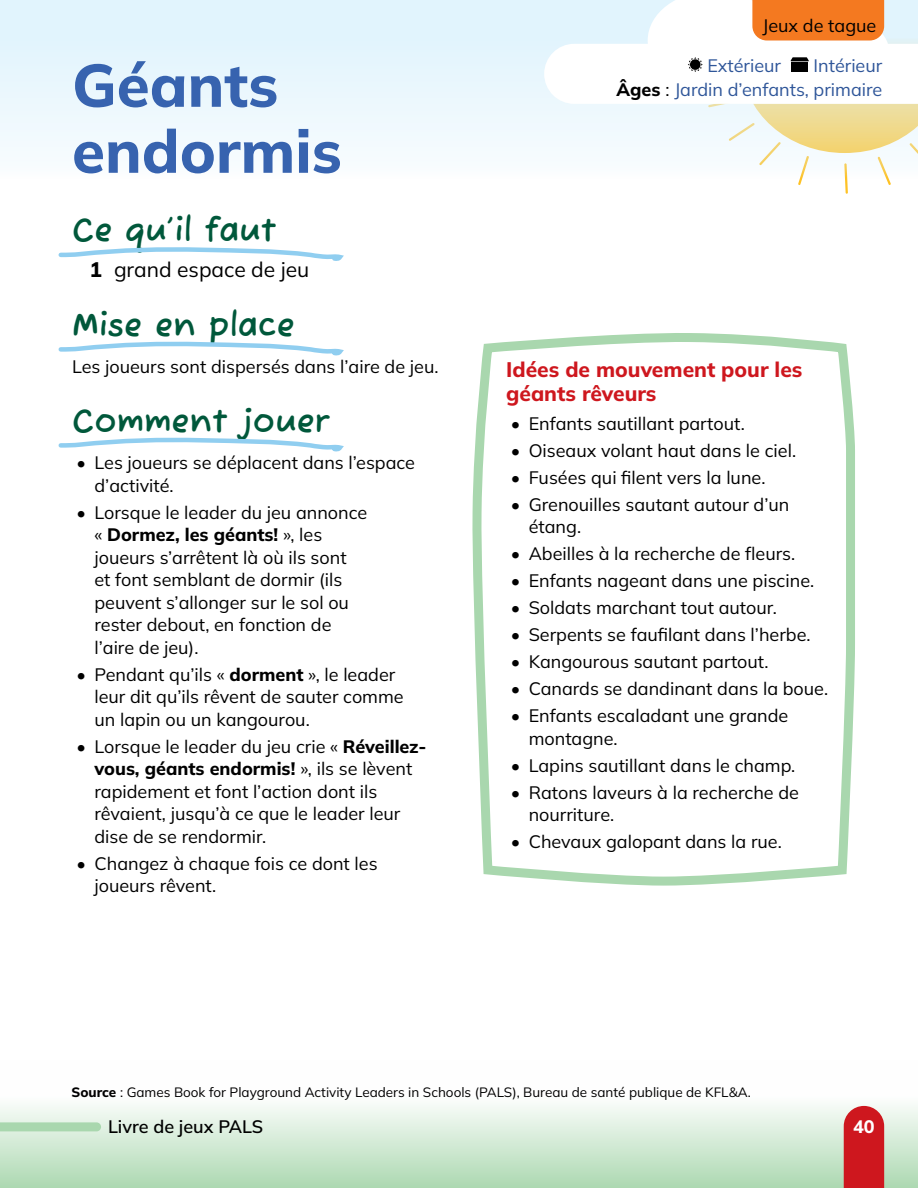
<style>
.page{position:relative;width:918px;height:1188px;background:#fff}
.page>*{position:absolute;margin:0;border:0;box-sizing:border-box;transform-origin:0 0}
.t1{font:800 60px "Mulish";color:#3763af}
.t2{font:700 33px "Fuzzy Bubbles";color:#00583b}
.t3{font:800 21px/24px "Mulish";color:#ce171e}
.p_Whats_needed_list{font:21px "Mulish";color:#000}
.t4{font:18px/22.5px "Mulish";color:#000}
.t5{font:18px "Mulish";color:#2f5699}
.t6{font:600 18px "Mulish";color:#000}
.t7{font:800 18px "Mulish";color:#fff}
.p_Source_footnote{font:13.5px "Mulish";color:#000}
.s1{font-weight:800}
.s2{font-weight:800;color:#000}
.s3{color:#000}
</style>
<div class="page">
<div style="left:0;top:1061px;width:918px;height:127px;background:linear-gradient(to bottom,#fff,#b2dbb7)"></div>
<div style="left:844px;top:1106px;width:40px;height:82px;background:#ce171e"></div>
<svg style="left:0;top:1122px;width:101px;height:9px"></svg>
<div style="left:0;top:0;width:918px;height:179px;background:linear-gradient(to bottom,#ddf2fd,#f9fcfe)"></div>
<svg style="left:472px;top:333px;width:383px;height:553px"></svg>
<svg style="left:544px;top:0;width:374px;height:194px"></svg>
<svg style="left:58px;top:247px;width:286px;height:14px"></svg>
<svg style="left:58px;top:341px;width:286px;height:15px"></svg>
<svg style="left:58px;top:437px;width:286px;height:15px"></svg>
<h2 class="t1" style="left:72px;top:45px;width:208px">Géants</h2>
<h2 class="t1" style="left:72px;top:111px;width:271px">endormis</h2>
<h3 class="t2" style="left:72px;top:202px;width:206px">Ce qu’il faut</h3>
<p class="p_Whats_needed_list" style="left:89px;top:255px;width:221px"><span class="s1">1</span> grand espace de jeu</p>
<h3 class="t2" style="left:72px;top:296px;width:225px">Mise en place</h3>
<p class="t4" style="left:72px;top:355px;width:368px">Les joueurs sont dispersés dans l’aire de jeu.</p>
<h3 class="t2" style="left:72px;top:392px;width:258px">Comment jouer</h3>
<p class="t4" style="left:94px;top:451px;width:322px;text-indent:-18px">• Les joueurs se déplacent dans l’espace d’activité.</p>
<p class="t4" style="left:94px;top:501px;width:274px;text-indent:-18px">• Lorsque le leader du jeu annonce « <span class="s1">Dormez, les géants!</span> », les joueurs s’arrêtent là où ils sont<br>et font semblant de dormir (ils peuvent s’allonger sur le sol ou rester debout, en fonction de l’aire de jeu).</p>
<p class="t4" style="left:94px;top:663px;width:311px;text-indent:-18px">• Pendant qu’ils « <span class="s1">dorment</span> », le leader leur dit qu’ils rêvent de sauter comme un lapin ou un kangourou.</p>
<p class="t4" style="left:94px;top:735px;width:333px;text-indent:-18px">• Lorsque le leader du jeu crie « <span class="s1">Réveillez&shy;vous, géants endormis!</span> », ils se lèvent rapidement et font l’action dont ils rêvaient, jusqu’à ce que le leader leur dise de se rendormir.</p>
<p class="t4" style="left:94px;top:852px;width:285px;text-indent:-18px">• Changez à chaque fois ce dont les joueurs rêvent.</p>
<p class="t4" style="left:763px;top:14px;width:115px">Jeux de tague</p>
<p class="t5" style="left:707px;top:53px;width:75px">Extérieur</p>
<p class="t5" style="left:814px;top:53px;width:70px">Intérieur</p>
<p class="t5" style="left:617px;top:77px;width:267px"><span class="s2">Âges</span> <span class="s3">:</span> Jardin d’enfants, primaire</p>
<h4 class="t3" style="left:506px;top:357px;width:298px">Idées de mouvement pour les géants rêveurs</h4>
<p class="t4" style="left:511px;top:412px;width:236px">• Enfants sautillant partout.</p>
<p class="t4" style="left:511px;top:439px;width:287px">• Oiseaux volant haut dans le ciel.</p>
<p class="t4" style="left:511px;top:466px;width:256px">• Fusées qui filent vers la lune.</p>
<p class="t4" style="left:529px;top:493px;width:262px;text-indent:-18px">• Grenouilles sautant autour d’un étang.</p>
<p class="t4" style="left:511px;top:542px;width:286px">• Abeilles à la recherche de fleurs.</p>
<p class="t4" style="left:511px;top:569px;width:305px">• Enfants nageant dans une piscine.</p>
<p class="t4" style="left:511px;top:596px;width:268px">• Soldats marchant tout autour.</p>
<p class="t4" style="left:511px;top:623px;width:301px">• Serpents se faufilant dans l’herbe.</p>
<p class="t4" style="left:511px;top:650px;width:259px">• Kangourous sautant partout.</p>
<p class="t4" style="left:511px;top:677px;width:319px">• Canards se dandinant dans la boue.</p>
<p class="t4" style="left:529px;top:704px;width:261px;text-indent:-18px">• Enfants escaladant une grande montagne.</p>
<p class="t4" style="left:511px;top:754px;width:286px">• Lapins sautillant dans le champ.</p>
<p class="t4" style="left:529px;top:781px;width:272px;text-indent:-18px">• Ratons laveurs à la recherche de nourriture.</p>
<p class="t4" style="left:511px;top:830px;width:273px">• Chevaux galopant dans la rue.</p>
<p class="p_Source_footnote" style="left:71px;top:1083px;width:681px"><span class="s1">Source</span> : Games Book for Playground Activity Leaders in Schools (PALS), Bureau de santé publique de KFL&amp;A.</p>
<p class="t6" style="left:108px;top:1114px;width:157px">Livre de jeux PALS</p>
<p class="t7" style="left:853px;top:1114px;width:23px">40</p>
</div>
